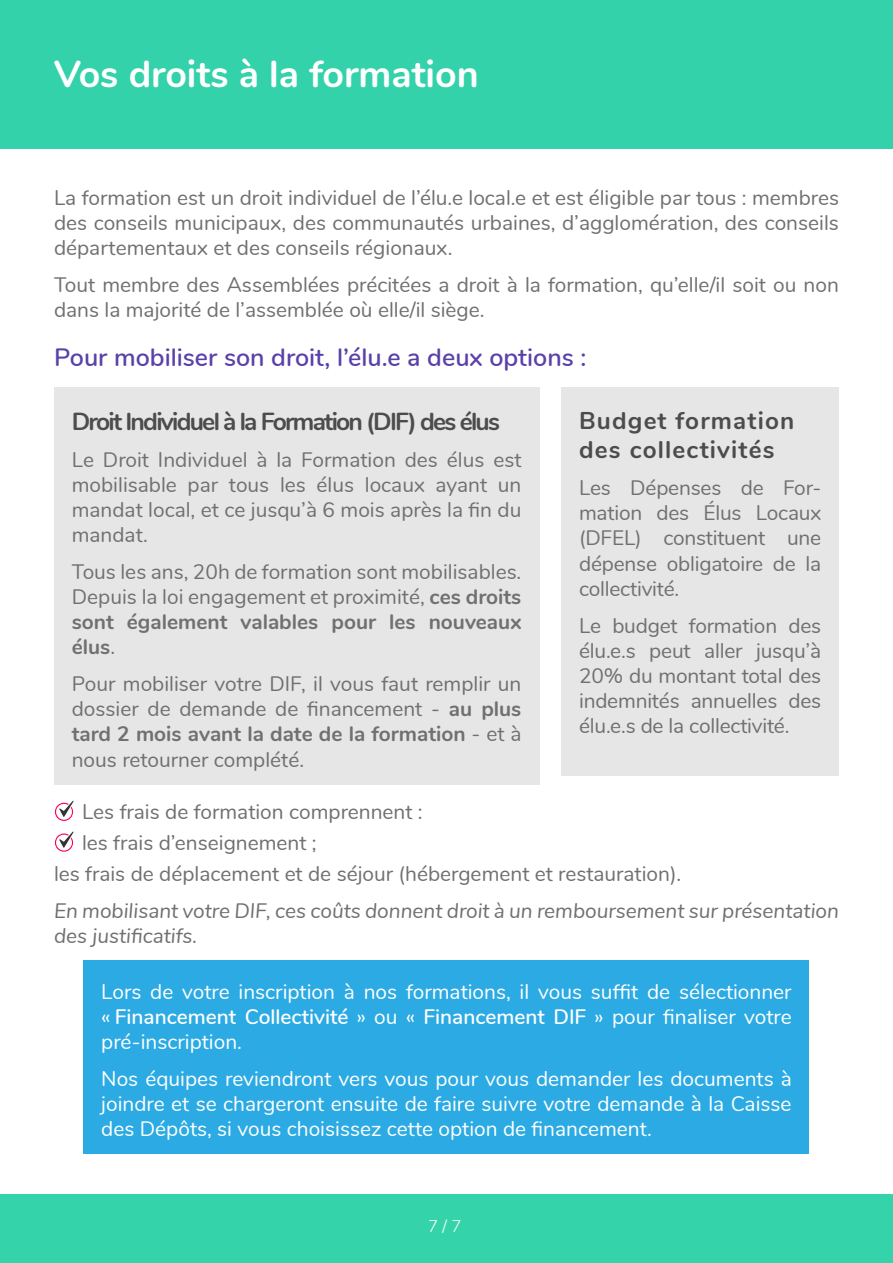
<style>
.page{position:relative;width:893px;height:1263px;background:#fff}
.page>*{position:absolute;margin:0;border:0;box-sizing:border-box;transform-origin:0 0}
.GRAND_titres{font:700 37.65px "Nunito";color:#fff}
.t1{font:600 25.05px "Nunito";color:#5a41a9}
.t2{font:700 24.6px "Nunito";letter-spacing:-.07em;color:#4c4c4c}
.t3{font:700 24.3px/29.1px "Nunito";letter-spacing:.05em;color:#4c4c4c}
.t4{font:20.85px/25px "Nunito";color:#707070;text-align:justify}
.t5{font:20.85px/25px "Nunito";color:#fff;text-align:justify}
.t6{font:italic 20.85px/25px "Nunito";color:#707070}
.t7{font:300 16.8px "Nunito";color:#fff}
.s1{font-weight:700}
.s2{font-weight:600}
</style>
<div class="page">
<div style="left:0;top:1194px;width:893px;height:69px;background:#35d3aa"></div>
<div style="left:0;top:0;width:893px;height:148px;background:#34d2aa"></div>
<div style="left:84px;top:960px;width:725px;height:194px;background:#2baae4"></div>
<div style="left:54px;top:387px;width:485px;height:397px;background:#e6e6e6"></div>
<div style="left:561px;top:387px;width:278px;height:389px;background:#e6e6e6"></div>
<svg style="left:55px;top:801px;width:19px;height:20px"></svg>
<svg style="left:55px;top:831px;width:19px;height:21px"></svg>
<p class="GRAND_titres" style="left:54px;top:46px;width:426px">Vos droits à la formation</p>
<p class="t4" style="left:54px;top:184px;width:787px">La formation est un droit individuel de l’élu.e local.e et est éligible par tous : membres des conseils municipaux, des communautés urbaines, d’agglomération, des conseils départementaux et des conseils régionaux.</p>
<p class="t4" style="left:54px;top:271px;width:786px">Tout membre des Assemblées précitées a droit à la formation, qu’elle/il soit ou non dans la majorité de l’assemblée où elle/il siège.</p>
<p class="t1" style="left:54px;top:339px;width:534px">Pour mobiliser son droit, l’élu.e a deux options :</p>
<p class="t2" style="left:72px;top:403px;width:430px">Droit Individuel à la Formation (DIF) des élus</p>
<p class="t4" style="left:72px;top:446px;width:451px">Le Droit Individuel à la Formation des élus est mobilisable par tous les élus locaux ayant un mandat local, et ce jusqu’à 6 mois après la fin du mandat.</p>
<p class="t4" style="left:72px;top:558px;width:451px">Tous les ans, 20h de formation sont mobilisables.<br>Depuis la loi engagement et proximité, <span class="s1">ces droits sont également valables pour les nouveaux élus</span>.</p>
<p class="t4" style="left:72px;top:670px;width:451px">Pour mobiliser votre DIF, il vous faut remplir un dossier de demande de financement - <span class="s1">au plus tard 2 mois avant la date de la formation</span> - et à nous retourner complété.</p>
<p class="t3" style="left:579px;top:405px;width:217px">Budget formation des collectivités</p>
<p class="t4" style="left:579px;top:474px;width:244px">Les Dépenses de For&shy;mation des Élus Locaux (DFEL) constituent une dépense obligatoire de la collectivité.</p>
<p class="t4" style="left:579px;top:612px;width:244px">Le budget formation des élu.e.s peut aller jusqu’à 20% du montant total des indemnités annuelles des élu.e.s de la collectivité.</p>
<p class="t4" style="left:82px;top:798px;width:342px">Les frais de formation comprennent :</p>
<p class="t4" style="left:82px;top:829px;width:236px">les frais d’enseignement ;</p>
<p class="t4" style="left:54px;top:860px;width:629px">les frais de déplacement et de séjour (hébergement et restauration).</p>
<p class="t6" style="left:54px;top:897px;width:786px">En mobilisant votre DIF, ces coûts donnent droit à un remboursement sur présentation des justificatifs.</p>
<p class="t5" style="left:101px;top:978px;width:692px">Lors de votre inscription à nos formations, il vous suffit de sélectionner « <span class="s2">Financement Collectivité</span> » ou « <span class="s2">Financement DIF</span> » pour finaliser votre pré-inscription.</p>
<p class="t5" style="left:101px;top:1065px;width:692px">Nos équipes reviendront vers vous pour vous demander les documents à joindre et se chargeront ensuite de faire suivre votre demande à la Caisse des Dépôts, si vous choisissez cette option de financement.</p>
<p class="t7" style="left:428px;top:1213px;width:35px">7 / 7</p>
</div>
